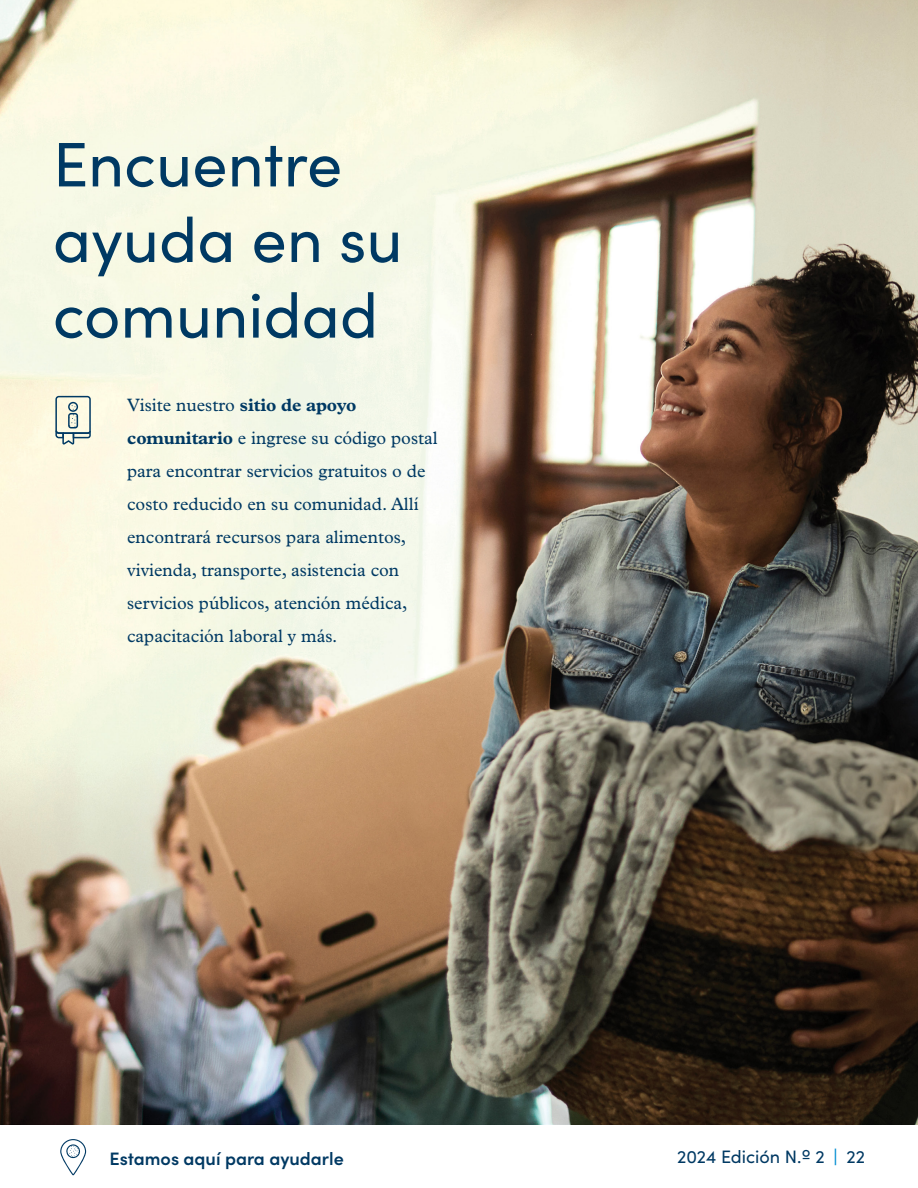
<style>
.page{position:relative;width:918px;height:1188px;background:#fff}
.page>*{position:absolute;margin:0;border:0;box-sizing:border-box;transform-origin:0 0}
.t1{font:63px/75.6px "Sofia Pro";color:#003963}
.t2{font:18px/33px "Plantin MT Pro";color:#003963}
.t3{font:600 18px "Sofia Pro";color:#003963}
.t4{font:18px "Sofia Pro";color:#003963}
.s1{font-weight:700}
.s2{font-weight:600;color:#008dd1}
</style>
<div class="page">
<svg style="left:60px;top:1139px;width:26px;height:36px"></svg>
<img style="left:0;top:0;width:918px;height:1125px">
<svg style="left:55px;top:396px;width:36px;height:49px;background:#c1ccc3"></svg>
<h1 class="t1" style="left:53px;top:123px;width:351px">Encuentre ayuda en su comunidad</h1>
<p class="t2" style="left:127px;top:389px;width:312px">Visite nuestro <span class="s1">sitio de apoyo comunitario</span> e ingrese su código postal para encontrar servicios gratuitos o de costo reducido en su comunidad. Allí encontrará recursos para alimentos, vivienda, transporte, asistencia con servicios públicos, atención médica, capacitación laboral y más.</p>
<p class="t3" style="left:110px;top:1145px;width:236px">Estamos aquí para ayudarle</p>
<p class="t4" style="left:677px;top:1144px;width:190px">2024 Edición N.º 2 <span class="s2">|</span> 22</p>
</div>
